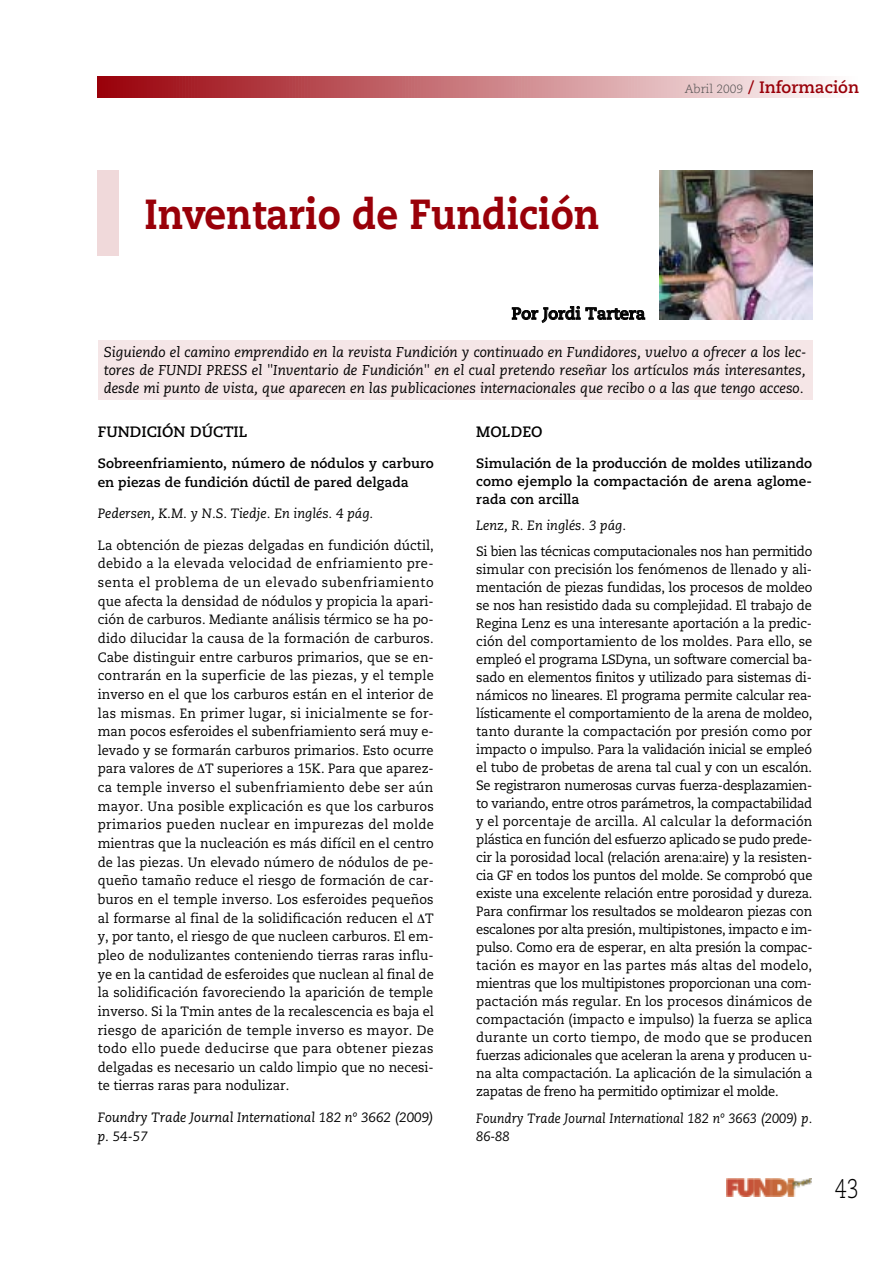
<style>
.page{position:relative;width:893px;height:1263px;background:#fff}
.page>*{position:absolute;margin:0;border:0;box-sizing:border-box;transform-origin:0 0}
.t1{font:800 42px "Caecilia";color:#990009;scale:.9 1}
.t2{font:300 27px "Caecilia";color:#000;scale:.8 1}
.t3{font:700 16.5px "Caecilia";color:#990009}
.t4{font:700 16.5px "Caecilia";color:#000}
.t5{font:700 15px "Caecilia";color:#000}
.t6{font:italic 14.25px/18px "Caecilia";color:#000;text-align:justify}
.t7{font:13.5px/18.6px "Caecilia";letter-spacing:-.02em;color:#000;text-align:justify;scale:.95 1}
.t8{font:700 13.5px/18px "Caecilia";letter-spacing:.005em;color:#000}
.t9{font:italic 13.5px/18.6px "Caecilia";color:#000}
.t10{font:italic 13.5px/18px "Caecilia";color:#000;scale:.95 1}
.s1{font-weight:300;font-size:12px;color:#4d4d4d}
.s2{font-style:italic}
</style>
<div class="page">
<svg style="left:98px;top:77px;width:730px;height:21px;background:#c97a7f"></svg>
<img style="left:726px;top:1178px;width:85px;height:18px">
<div style="left:98px;top:170px;width:21px;height:85px;background:#f0d9da"></div>
<img style="left:660px;top:170px;width:152px;height:150px">
<div style="left:98px;top:340px;width:714px;height:60px;background:#f5e6e7"></div>
<p class="t1" style="left:145px;top:196px;width:507px">Inventario de Fundición</p>
<p class="t3" style="left:685px;top:81px;width:176px"><span class="s1">Abril 2009</span> / Información</p>
<p class="t4" style="left:512px;top:307px;width:135px">Por Jordi Tartera</p>
<p class="t6" style="left:104px;top:344px;width:704px">Siguiendo el camino emprendido en la revista Fundición y continuado en Fundidores, vuelvo a ofrecer a los lec&shy;tores de FUNDI PRESS el "Inventario de Fundición" en el cual pretendo reseñar los artículos más interesantes, desde mi punto de vista, que aparecen en las publicaciones internacionales que recibo o a las que tengo acceso.</p>
<p class="t5" style="left:98px;top:425px;width:151px">FUNDICIÓN DÚCTIL</p>
<p class="t8" style="left:98px;top:455px;width:338px;line-height:18.6px">Sobreenfriamiento, número de nódulos y carburo en piezas de fundición dúctil de pared delgada</p>
<p class="t9" style="left:98px;top:505px;width:277px">Pedersen, K.M. y N.S. Tiedje. En inglés. 4 pág.</p>
<p class="t7" style="left:98px;top:537px;width:355px">La obtención de piezas delgadas en fundición dúctil, debido a la elevada velocidad de enfriamiento pre&shy;senta el problema de un elevado subenfriamiento que afecta la densidad de nódulos y propicia la apari&shy;ción de carburos. Mediante análisis térmico se ha po&shy;dido dilucidar la causa de la formación de carburos.<br>Cabe distinguir entre carburos primarios, que se en&shy;contrarán en la superficie de las piezas, y el temple inverso en el que los carburos están en el interior de las mismas. En primer lugar, si inicialmente se for&shy;man pocos esferoides el subenfriamiento será muy e&shy;levado y se formarán carburos primarios. Esto ocurre para valores de ∆T superiores a 15K. Para que aparez&shy;ca temple inverso el subenfriamiento debe ser aún mayor. Una posible explicación es que los carburos primarios pueden nuclear en impurezas del molde mientras que la nucleación es más difícil en el centro de las piezas. Un elevado número de nódulos de pe&shy;queño tamaño reduce el riesgo de formación de car&shy;buros en el temple inverso. Los esferoides pequeños al formarse al final de la solidificación reducen el ∆T y, por tanto, el riesgo de que nucleen carburos. El em&shy;pleo de nodulizantes conteniendo tierras raras influ&shy;ye en la cantidad de esferoides que nuclean al final de la solidificación favoreciendo la aparición de temple inverso. Si la Tmin antes de la recalescencia es baja el riesgo de aparición de temple inverso es mayor. De todo ello puede deducirse que para obtener piezas delgadas es necesario un caldo limpio que no necesi&shy;te tierras raras para nodulizar.</p>
<p class="t9" style="left:98px;top:1109px;width:337px">Foundry Trade Journal International 182 nº 3662 (2009) p. 54-57</p>
<p class="t5" style="left:476px;top:425px;width:68px">MOLDEO</p>
<p class="t8" style="left:476px;top:455px;width:337px;text-align:justify">Simulación de la producción de moldes utilizando como ejemplo la compactación de arena aglome&shy;rada con arcilla</p>
<p class="t7" style="left:476px;top:513px;width:355px;line-height:26.1px"><span class="s2">Lenz, R. En inglés. 3 pág.<br></span>Si bien las técnicas computacionales nos han permitido</p>
<p class="t7" style="left:476px;top:561px;width:355px;line-height:18px">simular con precisión los fenómenos de llenado y ali&shy;mentación de piezas fundidas, los procesos de moldeo se nos han resistido dada su complejidad. El trabajo de Regina Lenz es una interesante aportación a la predic&shy;ción del comportamiento de los moldes. Para ello, se empleó el programa LSDyna, un software comercial ba&shy;sado en elementos finitos y utilizado para sistemas di&shy;námicos no lineares. El programa permite calcular rea&shy;lísticamente el comportamiento de la arena de moldeo, tanto durante la compactación por presión como por impacto o impulso. Para la validación inicial se empleó el tubo de probetas de arena tal cual y con un escalón.<br>Se registraron numerosas curvas fuerza-desplazamien&shy;to variando, entre otros parámetros, la compactabilidad y el porcentaje de arcilla. Al calcular la deformación plástica en función del esfuerzo aplicado se pudo prede&shy;cir la porosidad local (relación arena:aire) y la resisten&shy;cia GF en todos los puntos del molde. Se comprobó que existe una excelente relación entre porosidad y dureza.<br>Para confirmar los resultados se moldearon piezas con escalones por alta presión, multipistones, impacto e im&shy;pulso. Como era de esperar, en alta presión la compac&shy;tación es mayor en las partes más altas del modelo, mientras que los multipistones proporcionan una com&shy;pactación más regular. En los procesos dinámicos de compactación (impacto e impulso) la fuerza se aplica durante un corto tiempo, de modo que se producen fuerzas adicionales que aceleran la arena y producen u&shy;na alta compactación. La aplicación de la simulación a zapatas de freno ha permitido optimizar el molde.</p>
<p class="t10" style="left:476px;top:1110px;width:355px">Foundry Trade Journal International 182 nº 3663 (2009) p.<br>86-88</p>
<p class="t2" style="left:835px;top:1177px;width:32px">43</p>
</div>
